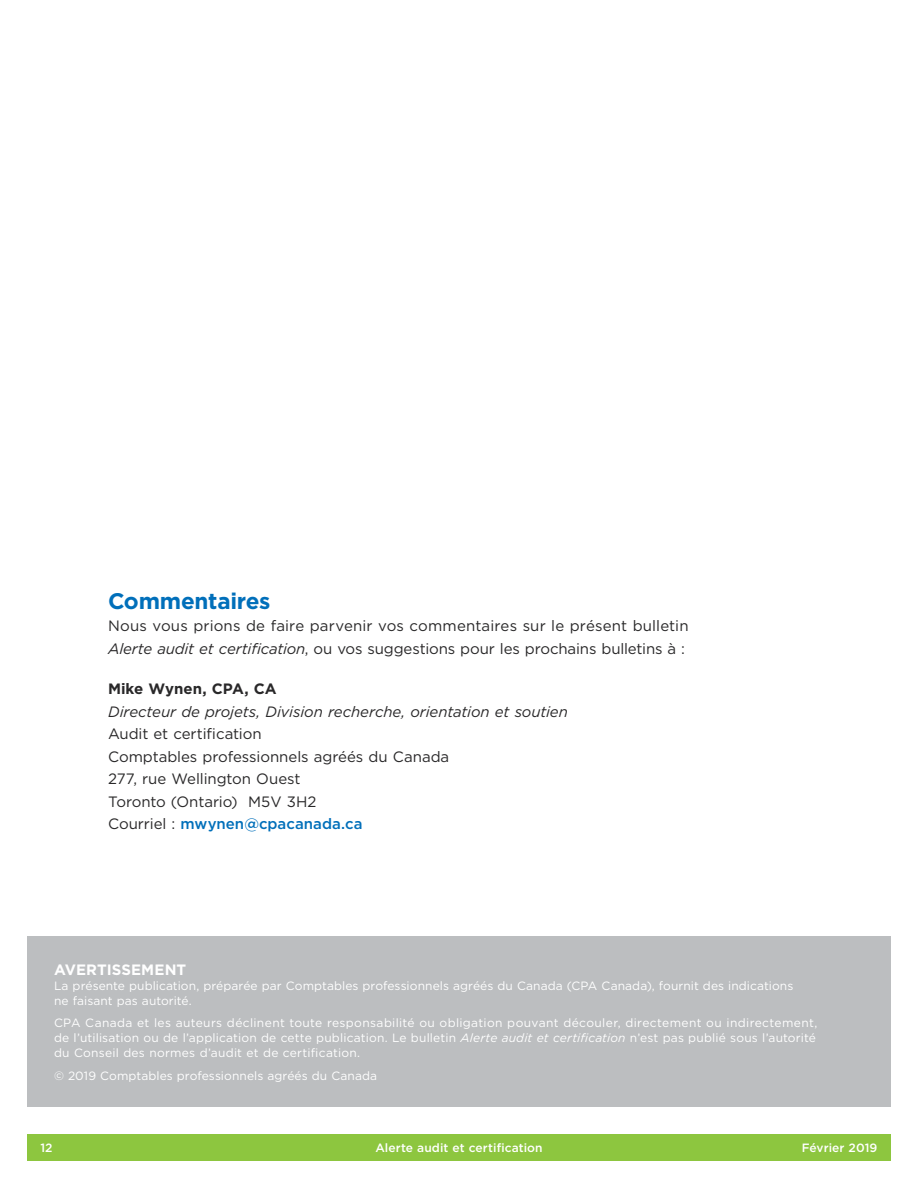
<style>
.page{position:relative;width:918px;height:1188px;background:#fff}
.page>*{position:absolute;margin:0;border:0;box-sizing:border-box;transform-origin:0 0}
.t1{font:700 22.5px "Gotham";letter-spacing:-.015em;color:#006fba}
.t2{font:15px/22.5px "Gotham";letter-spacing:-.005em;color:#292829}
.t3{font:italic 15px "Gotham";letter-spacing:-.01em;color:#292829}
.t4{font:700 15px "Gotham";color:#292829}
.t5{font:700 15px "Gotham";color:#fff}
.t6{font:12px/15px "Gotham";letter-spacing:.01em;color:#fff}
.t7{font:500 12px "Gotham";letter-spacing:.005em;color:#fff}
.s1{font-style:italic}
.s2{font-weight:500;color:#006fba}
</style>
<div class="page">
<div style="left:27px;top:1134px;width:864px;height:27px;background:#8dc63f"></div>
<div style="left:27px;top:936px;width:864px;height:171px;background:#bcbec0"></div>
<h2 class="t1" style="left:108px;top:586px;width:164px">Commentaires</h2>
<p class="t2" style="left:108px;top:615px;width:582px">Nous vous prions de faire parvenir vos commentaires sur le présent bulletin<br><span class="s1">Alerte audit et certification</span>, ou vos suggestions pour les prochains bulletins à :</p>
<p class="t4" style="left:108px;top:679px;width:170px">Mike Wynen, CPA, CA</p>
<p class="t3" style="left:108px;top:702px;width:462px">Directeur de projets, Division recherche, orientation et soutien</p>
<p class="t2" style="left:108px;top:723px;width:343px">Audit et certification<br>Comptables professionnels agréés du Canada<br>277, rue Wellington Ouest<br>Toronto (Ontario) M5V 3H2<br>Courriel : <span class="s2">mwynen@cpacanada.ca</span></p>
<h2 class="t5" style="left:54px;top:960px;width:134px">AVERTISSEMENT</h2>
<p class="t6" style="left:54px;top:978px;width:741px">La présente publication, préparée par Comptables professionnels agréés du Canada (CPA Canada), fournit des indications ne faisant pas autorité.</p>
<p class="t6" style="left:54px;top:1015px;width:765px;text-align:justify">CPA Canada et les auteurs déclinent toute responsabilité ou obligation pouvant découler, directement ou indirectement, de l’utilisation ou de l’application de cette publication. Le bulletin <span class="s1">Alerte audit et certification</span> n’est pas publié sous l’autorité du Conseil des normes d’audit et de certification.</p>
<p class="t6" style="left:54px;top:1068px;width:325px">© 2019 Comptables professionnels agréés du Canada</p>
<p class="t7" style="left:40px;top:1140px;width:14px">12</p>
<p class="t7" style="left:375px;top:1140px;width:169px">Alerte audit et certification</p>
<p class="t7" style="left:802px;top:1140px;width:77px">Février 2019</p>
</div>
